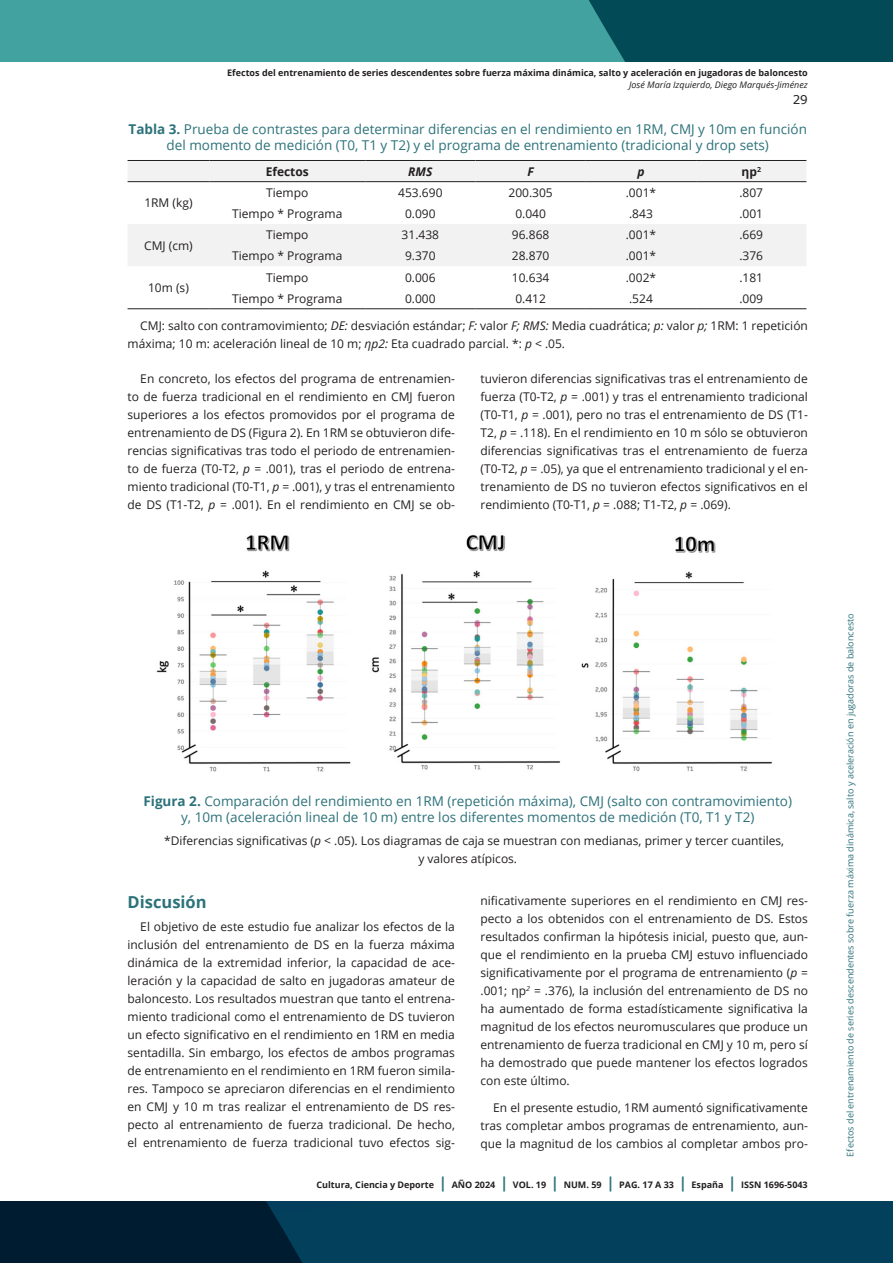
<style>
.page{position:relative;width:893px;height:1263px;background:#fff}
.page>*{position:absolute;margin:0;border:0;box-sizing:border-box;transform-origin:0 0}
.subtitulo_H3{font:700 16.5px "Open Sans";color:#2c727a}
.titulo_tablas_imagen{font:13.5px/16.2px "Open Sans";color:#2c727a;text-align:center}
.Cuerpo_de_texto_P{font:12px/18px "Open Sans";color:#231f20;text-align:justify}
.Cuerpo_tablas{font:12px "Open Sans";color:#231f20}
.Cuerpo_tablas-2{font:700 12px "Open Sans";color:#231f20}
.Cuerpo_tablas-3{font:italic 700 12px "Open Sans";color:#231f20}
.t1{font:12px "Verdana";color:#231f20}
.t2{font:700 9px "Open Sans";color:#231f20}
.t3{font:9px "Open Sans";color:#2c727a}
.t4{font:italic 9px "Open Sans";color:#231f20}
.s1{font-weight:700}
.s2{font-style:italic}
.s3{font-size:15px;color:#2c727a}
</style>
<div class="page">
<svg style="left:0;top:1201px;width:893px;height:62px;background:#02344e"></svg>
<div style="left:0;top:0;width:893px;height:62px;background:#41a29f"></div>
<div style="left:589px;top:0;width:304px;height:62px;background:#024a56"></div>
<div style="left:128px;top:161px;width:678px;height:20px;background:#f2f2f2"></div>
<svg style="left:128px;top:182px;width:678px;height:84px;fill:#f2f2f2"></svg>
<hr style="left:128px;top:160px;width:81px;height:1px;background:#231f20">
<hr style="left:209px;top:160px;width:156px;height:1px;background:#231f20">
<hr style="left:365px;top:160px;width:110px;height:1px;background:#231f20">
<hr style="left:475px;top:160px;width:111px;height:1px;background:#231f20">
<hr style="left:586px;top:160px;width:110px;height:1px;background:#231f20">
<hr style="left:696px;top:160px;width:110px;height:1px;background:#231f20">
<hr style="left:128px;top:181px;width:81px;height:1px;background:#231f20">
<hr style="left:209px;top:181px;width:156px;height:1px;background:#231f20">
<hr style="left:365px;top:181px;width:110px;height:1px;background:#231f20">
<hr style="left:475px;top:181px;width:111px;height:1px;background:#231f20">
<hr style="left:586px;top:181px;width:110px;height:1px;background:#231f20">
<hr style="left:696px;top:181px;width:110px;height:1px;background:#231f20">
<hr style="left:128px;top:308px;width:81px;height:1px;background:#231f20">
<hr style="left:209px;top:308px;width:156px;height:1px;background:#231f20">
<hr style="left:365px;top:308px;width:110px;height:1px;background:#231f20">
<hr style="left:475px;top:308px;width:111px;height:1px;background:#231f20">
<hr style="left:586px;top:308px;width:110px;height:1px;background:#231f20">
<hr style="left:696px;top:308px;width:110px;height:1px;background:#231f20">
<img style="left:156px;top:534px;width:616px;height:238px">
<p class="t2" style="left:227px;top:67px;width:582px">Efectos del entrenamiento de series descendentes sobre fuerza máxima dinámica, salto y aceleración en jugadoras de baloncesto</p>
<p class="t4" style="left:629px;top:79px;width:180px">José María Izquierdo, Diego Marqués-Jiménez</p>
<p class="t1" style="left:793px;top:91px;width:17px">29</p>
<p class="titulo_tablas_imagen" style="left:129px;top:120px;width:680px"><span class="s1">Tabla 3.</span> Prueba de contrastes para determinar diferencias en el rendimiento en 1RM, CMJ y 10m en función del momento de medición (T0, T1 y T2) y el programa de entrenamiento (tradicional y drop sets)</p>
<p class="Cuerpo_tablas-2" style="left:266px;top:163px;width:45px">Efectos</p>
<p class="Cuerpo_tablas-3" style="left:408px;top:163px;width:26px">RMS</p>
<p class="Cuerpo_tablas-3" style="left:527px;top:163px;width:8px">F</p>
<p class="Cuerpo_tablas-3" style="left:637px;top:163px;width:9px">p</p>
<p class="Cuerpo_tablas-2" style="left:741px;top:163px;width:21px">ηp<sup>2</sup></p>
<p class="Cuerpo_tablas" style="left:144px;top:195px;width:50px">1RM (kg)</p>
<p class="Cuerpo_tablas" style="left:266px;top:184px;width:44px">Tiempo</p>
<p class="Cuerpo_tablas" style="left:398px;top:184px;width:46px">453.690</p>
<p class="Cuerpo_tablas" style="left:508px;top:184px;width:46px">200.305</p>
<p class="Cuerpo_tablas" style="left:626px;top:184px;width:32px">.001*</p>
<p class="Cuerpo_tablas" style="left:739px;top:184px;width:25px">.807</p>
<p class="Cuerpo_tablas" style="left:232px;top:205px;width:112px">Tiempo * Programa</p>
<p class="Cuerpo_tablas" style="left:405px;top:205px;width:32px">0.090</p>
<p class="Cuerpo_tablas" style="left:515px;top:205px;width:32px">0.040</p>
<p class="Cuerpo_tablas" style="left:629px;top:205px;width:25px">.843</p>
<p class="Cuerpo_tablas" style="left:739px;top:205px;width:25px">.001</p>
<p class="Cuerpo_tablas" style="left:144px;top:237px;width:50px">CMJ (cm)</p>
<p class="Cuerpo_tablas" style="left:266px;top:227px;width:44px">Tiempo</p>
<p class="Cuerpo_tablas" style="left:402px;top:227px;width:39px">31.438</p>
<p class="Cuerpo_tablas" style="left:512px;top:227px;width:39px">96.868</p>
<p class="Cuerpo_tablas" style="left:626px;top:227px;width:32px">.001*</p>
<p class="Cuerpo_tablas" style="left:739px;top:227px;width:25px">.669</p>
<p class="Cuerpo_tablas" style="left:232px;top:248px;width:112px">Tiempo * Programa</p>
<p class="Cuerpo_tablas" style="left:405px;top:248px;width:32px">9.370</p>
<p class="Cuerpo_tablas" style="left:512px;top:248px;width:39px">28.870</p>
<p class="Cuerpo_tablas" style="left:626px;top:248px;width:32px">.001*</p>
<p class="Cuerpo_tablas" style="left:739px;top:248px;width:25px">.376</p>
<p class="Cuerpo_tablas" style="left:266px;top:269px;width:44px">Tiempo</p>
<p class="Cuerpo_tablas" style="left:405px;top:269px;width:32px">0.006</p>
<p class="Cuerpo_tablas" style="left:512px;top:269px;width:39px">10.634</p>
<p class="Cuerpo_tablas" style="left:626px;top:269px;width:32px">.002*</p>
<p class="Cuerpo_tablas" style="left:739px;top:269px;width:25px">.181</p>
<p class="Cuerpo_tablas" style="left:232px;top:290px;width:112px">Tiempo * Programa</p>
<p class="Cuerpo_tablas" style="left:405px;top:290px;width:32px">0.000</p>
<p class="Cuerpo_tablas" style="left:515px;top:290px;width:32px">0.412</p>
<p class="Cuerpo_tablas" style="left:629px;top:290px;width:25px">.524</p>
<p class="Cuerpo_tablas" style="left:739px;top:290px;width:25px">.009</p>
<p class="Cuerpo_de_texto_P" style="left:128px;top:316px;width:682px;text-indent:13px">CMJ: salto con contramovimiento; <span class="s2">DE:</span> desviación estándar; <span class="s2">F:</span> valor <span class="s2">F; RMS:</span> Media cuadrática; <span class="s2">p:</span> valor <span class="s2">p;</span> 1RM: 1 repetición máxima; 10 m: aceleración lineal de 10 m; <span class="s2">ηp2:</span> Eta cuadrado parcial. *: <span class="s2">p</span> &lt; .05.</p>
<p class="Cuerpo_de_texto_P" style="left:128px;top:369px;width:329px;text-indent:13px">En concreto, los efectos del programa de entrenamien&shy;to de fuerza tradicional en el rendimiento en CMJ fueron superiores a los efectos promovidos por el programa de entrenamiento de DS (Figura 2). En 1RM se obtuvieron dife&shy;rencias significativas tras todo el periodo de entrenamien&shy;to de fuerza (T0-T2, <span class="s2">p</span> = .001), tras el periodo de entrena&shy;miento tradicional (T0-T1, <span class="s2">p</span> = .001), y tras el entrenamiento de DS (T1-T2, <span class="s2">p</span> = .001). En el rendimiento en CMJ se ob-</p>
<p class="Cuerpo_tablas" style="left:148px;top:280px;width:42px">10m (s)</p>
<p class="Cuerpo_de_texto_P" style="left:480px;top:369px;width:329px">tuvieron diferencias significativas tras el entrenamiento de fuerza (T0-T2, <span class="s2">p</span> = .001) y tras el entrenamiento tradicional (T0-T1, <span class="s2">p</span> = .001), pero no tras el entrenamiento de DS (T1- T2, <span class="s2">p</span> = .118). En el rendimiento en 10 m sólo se obtuvieron diferencias significativas tras el entrenamiento de fuerza (T0-T2, <span class="s2">p</span> = .05), ya que el entrenamiento tradicional y el en&shy;trenamiento de DS no tuvieron efectos significativos en el rendimiento (T0-T1, <span class="s2">p</span> = .088; T1-T2, <span class="s2">p</span> = .069).</p>
<p class="titulo_tablas_imagen" style="left:143px;top:793px;width:650px"><span class="s1">Figura 2.</span> Comparación del rendimiento en 1RM (repetición máxima), CMJ (salto con contramovimiento) y, 10m (aceleración lineal de 10 m) entre los diferentes momentos de medición (T0, T1 y T2)</p>
<p class="Cuerpo_de_texto_P" style="left:418px;top:831px;width:367px;text-indent:-254px">*Diferencias significativas (<span class="s2">p</span> &lt; .05). Los diagramas de caja se muestran con medianas, primer y tercer cuantiles, y valores atípicos.</p>
<p class="subtitulo_H3" style="left:128px;top:891px;width:81px">Discusión</p>
<p class="Cuerpo_de_texto_P" style="left:128px;top:917px;width:329px;text-indent:13px">El objetivo de este estudio fue analizar los efectos de la inclusión del entrenamiento de DS en la fuerza máxima dinámica de la extremidad inferior, la capacidad de ace&shy;leración y la capacidad de salto en jugadoras amateur de baloncesto. Los resultados muestran que tanto el entrena&shy;miento tradicional como el entrenamiento de DS tuvieron un efecto significativo en el rendimiento en 1RM en media sentadilla. Sin embargo, los efectos de ambos programas de entrenamiento en el rendimiento en 1RM fueron simila&shy;res. Tampoco se apreciaron diferencias en el rendimiento en CMJ y 10 m tras realizar el entrenamiento de DS res&shy;pecto al entrenamiento de fuerza tradicional. De hecho, el entrenamiento de fuerza tradicional tuvo efectos sig-</p>
<p class="Cuerpo_de_texto_P" style="left:480px;top:891px;width:329px">nificativamente superiores en el rendimiento en CMJ res&shy;pecto a los obtenidos con el entrenamiento de DS. Estos resultados confirman la hipótesis inicial, puesto que, aun&shy;que el rendimiento en la prueba CMJ estuvo influenciado significativamente por el programa de entrenamiento (<span class="s2">p</span> = .001; ηp<sup>2</sup> = .376), la inclusión del entrenamiento de DS no ha aumentado de forma estadísticamente significativa la magnitud de los efectos neuromusculares que produce un entrenamiento de fuerza tradicional en CMJ y 10 m, pero sí ha demostrado que puede mantener los efectos logrados con este último.</p>
<p class="Cuerpo_de_texto_P" style="left:480px;top:1098px;width:329px;text-indent:13px">En el presente estudio, 1RM aumentó significativamente tras completar ambos programas de entrenamiento, aun&shy;que la magnitud de los cambios al completar ambos pro-</p>
<p class="t2" style="left:317px;top:1179px;width:493px">Cultura, Ciencia y Deporte <span class="s3">|</span> AÑO 2024 <span class="s3">|</span> VOL. 19 <span class="s3">|</span> NUM. 59 <span class="s3">|</span> PAG. 17 A 33 <span class="s3">|</span> España <span class="s3">|</span> ISSN 1696-5043</p>
<p class="t3" style="left:844px;top:1156px;width:545px;rotate:-90deg">Efectos del entrenamiento de series descendentes sobre fuerza máxima dinámica, salto y aceleración en jugadoras de baloncesto</p>
</div>
